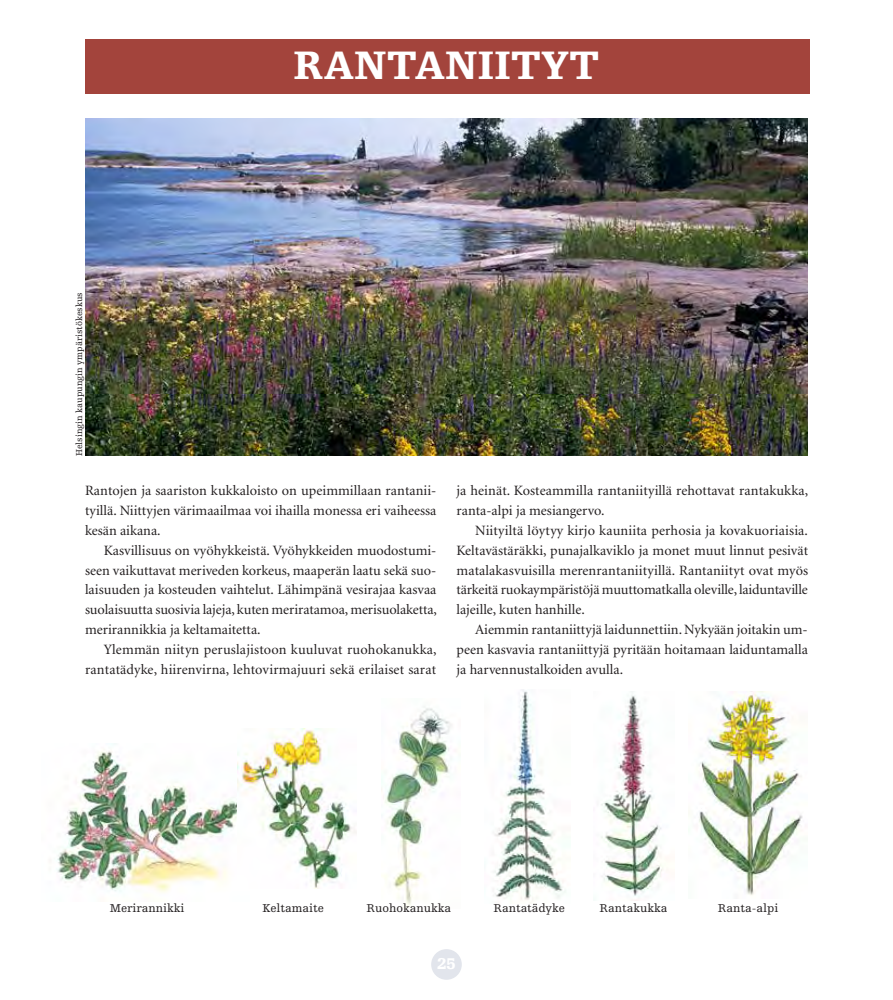
<style>
.page{position:relative;width:893px;height:1000px;background:#fff}
.page>*{position:absolute;margin:0;border:0;box-sizing:border-box;transform-origin:0 0}
.t1{font:900 42px "Egyptienne F";color:#fff}
.t2{font:900 16.5px "Egyptienne F";color:#fff}
.t3{font:14.25px/19.8px "Minion";color:#231f20;text-align:justify}
.t4{font:12px "Egyptienne F";color:#231f20}
.t5{font:9px "Egyptienne F";color:#231f20}
</style>
<div class="page">
<img style="left:601px;top:695px;width:62px;height:202px">
<div style="left:85px;top:40px;width:725px;height:54px;background:#a3443c"></div>
<img style="left:85px;top:118px;width:723px;height:337px">
<img style="left:699px;top:691px;width:104px;height:205px">
<img style="left:57px;top:743px;width:180px;height:150px">
<img style="left:237px;top:728px;width:119px;height:160px">
<img style="left:494px;top:689px;width:72px;height:214px">
<div style="left:431px;top:948px;width:31px;height:31px;background:#e2e5ec;border-radius:50%"></div>
<img style="left:381px;top:706px;width:71px;height:200px">
<p class="t5" style="left:74px;top:456px;width:166px;rotate:-90deg">Helsingin kaupungin ympäristökeskus</p>
<h1 class="t1" style="left:294px;top:42px;width:296px">RANTANIITYT</h1>
<p class="t3" style="left:85px;top:481px;width:353px">Rantojen ja saariston kukkaloisto on upeimmillaan rantanii&shy;tyillä. Niittyjen värimaailmaa voi ihailla monessa eri vaiheessa kesän aikana.</p>
<p class="t3" style="left:85px;top:540px;width:353px;text-indent:19px">Kasvillisuus on vyöhykkeistä. Vyöhykkeiden muodostumi&shy;seen vaikuttavat meriveden korkeus, maaperän laatu sekä suo&shy;laisuuden ja kosteuden vaihtelut. Lähimpänä vesirajaa kasvaa suolaisuutta suosivia lajeja, kuten meriratamoa, merisuolaketta, merirannikkia ja keltamaitetta.</p>
<p class="t3" style="left:85px;top:639px;width:353px;text-align:right">Ylemmän niityn peruslajistoon kuuluvat ruohokanukka, rantatädyke, hiirenvirna, lehtovirmajuuri sekä erilaiset sarat</p>
<p class="t3" style="left:456px;top:481px;width:353px">ja heinät. Kosteammilla rantaniityillä rehottavat rantakukka, ranta-alpi ja mesiangervo.</p>
<p class="t3" style="left:456px;top:521px;width:353px;text-indent:19px">Niityiltä löytyy kirjo kauniita perhosia ja kovakuoriaisia.<br>Keltavästäräkki, punajalkaviklo ja monet muut linnut pesivät matalakasvuisilla merenrantaniityillä. Rantaniityt ovat myös tärkeitä ruokaympäristöjä muuttomatkalla oleville, laiduntaville lajeille, kuten hanhille.</p>
<p class="t3" style="left:456px;top:620px;width:353px;text-indent:19px">Aiemmin rantaniittyjä laidunnettiin. Nykyään joitakin um&shy;peen kasvavia rantaniittyjä pyritään hoitamaan laiduntamalla ja harvennustalkoiden avulla.</p>
<p class="t4" style="left:110px;top:900px;width:76px">Merirannikki</p>
<p class="t4" style="left:262px;top:900px;width:63px">Keltamaite</p>
<p class="t4" style="left:366px;top:900px;width:86px">Ruohokanukka</p>
<p class="t2" style="left:437px;top:954px;width:20px">25</p>
<p class="t4" style="left:493px;top:900px;width:73px">Rantatädyke</p>
<p class="t4" style="left:600px;top:900px;width:70px">Rantakukka</p>
<p class="t4" style="left:718px;top:900px;width:62px">Ranta-alpi</p>
</div>
